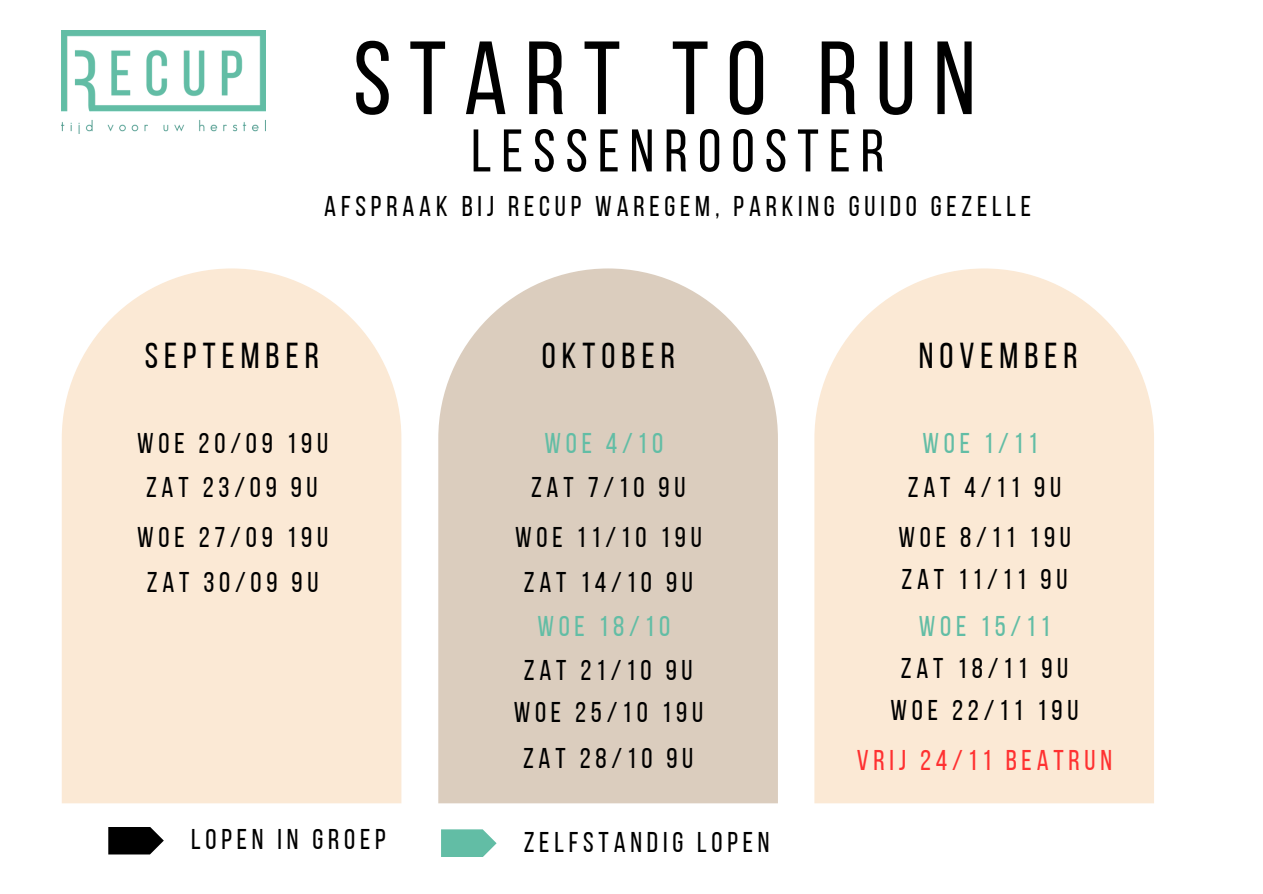
<style>
.page{position:relative;width:1263px;height:894px;background:#fff}
.page>*{position:absolute;margin:0;border:0;box-sizing:border-box;transform-origin:0 0}
.t1{font:103.65px "Bebas Neue";letter-spacing:.17em;color:#000}
.t2{font:60px "Bebas Neue";letter-spacing:.17em;color:#000}
.t3{font:36px "Bebas Neue";letter-spacing:.17em;color:#000}
.t4{font:28.5px "Bebas Neue";letter-spacing:.17em;color:#000}
.t5{font:28.5px "Bebas Neue";letter-spacing:.17em;color:#62bda5}
.t6{font:28.5px "Bebas Neue";letter-spacing:.17em;color:#ff3131}
</style>
<div class="page">
<img style="left:62px;top:30px;width:203px;height:104px">
<svg style="left:62px;top:268px;width:339px;height:535px;background:#fbead7"></svg>
<svg style="left:438px;top:268px;width:340px;height:535px;background:#ddd0c2"></svg>
<svg style="left:814px;top:268px;width:340px;height:535px;background:#fbead8"></svg>
<svg style="left:108px;top:827px;width:56px;height:27px;background:#202020"></svg>
<svg style="left:441px;top:829px;width:56px;height:27px;background:#77c6b1"></svg>
<p class="t1" style="left:353px;top:36px;width:624px">START TO RUN</p>
<p class="t2" style="left:471px;top:126px;width:415px">LESSENROOSTER</p>
<p class="t4" style="left:324px;top:194px;width:708px">AFSPRAAK BIJ RECUP WAREGEM, PARKING GUIDO GEZELLE</p>
<p class="t3" style="left:145px;top:340px;width:175px">SEPTEMBER</p>
<p class="t3" style="left:542px;top:340px;width:135px">OKTOBER</p>
<p class="t3" style="left:919px;top:340px;width:161px">NOVEMBER</p>
<p class="t4" style="left:137px;top:431px;width:192px">WOE 20/09 19U</p>
<p class="t4" style="left:146px;top:476px;width:173px">ZAT 23/09 9U</p>
<p class="t4" style="left:137px;top:525px;width:192px">WOE 27/09 19U</p>
<p class="t4" style="left:147px;top:570px;width:173px">ZAT 30/09 9U</p>
<p class="t5" style="left:544px;top:431px;width:120px">WOE 4/10</p>
<p class="t4" style="left:531px;top:476px;width:156px">ZAT 7/10 9U</p>
<p class="t4" style="left:515px;top:525px;width:188px">WOE 11/10 19U</p>
<p class="t4" style="left:524px;top:570px;width:171px">ZAT 14/10 9U</p>
<p class="t5" style="left:537px;top:614px;width:134px">WOE 18/10</p>
<p class="t4" style="left:524px;top:658px;width:170px">ZAT 21/10 9U</p>
<p class="t4" style="left:514px;top:700px;width:191px">WOE 25/10 19U</p>
<p class="t4" style="left:523px;top:746px;width:172px">ZAT 28/10 9U</p>
<p class="t4" style="left:191px;top:827px;width:196px">LOPEN IN GROEP</p>
<p class="t4" style="left:524px;top:830px;width:247px">ZELFSTANDIG LOPEN</p>
<p class="t5" style="left:922px;top:431px;width:117px">WOE 1/11</p>
<p class="t4" style="left:908px;top:476px;width:155px">ZAT 4/11 9U</p>
<p class="t4" style="left:899px;top:525px;width:174px">WOE 8/11 19U</p>
<p class="t4" style="left:901px;top:567px;width:167px">ZAT 11/11 9U</p>
<p class="t5" style="left:919px;top:614px;width:133px">WOE 15/11</p>
<p class="t4" style="left:901px;top:656px;width:169px">ZAT 18/11 9U</p>
<p class="t4" style="left:890px;top:698px;width:189px">WOE 22/11 19U</p>
<p class="t6" style="left:857px;top:748px;width:257px">VRIJ 24/11 BEATRUN</p>
</div>
